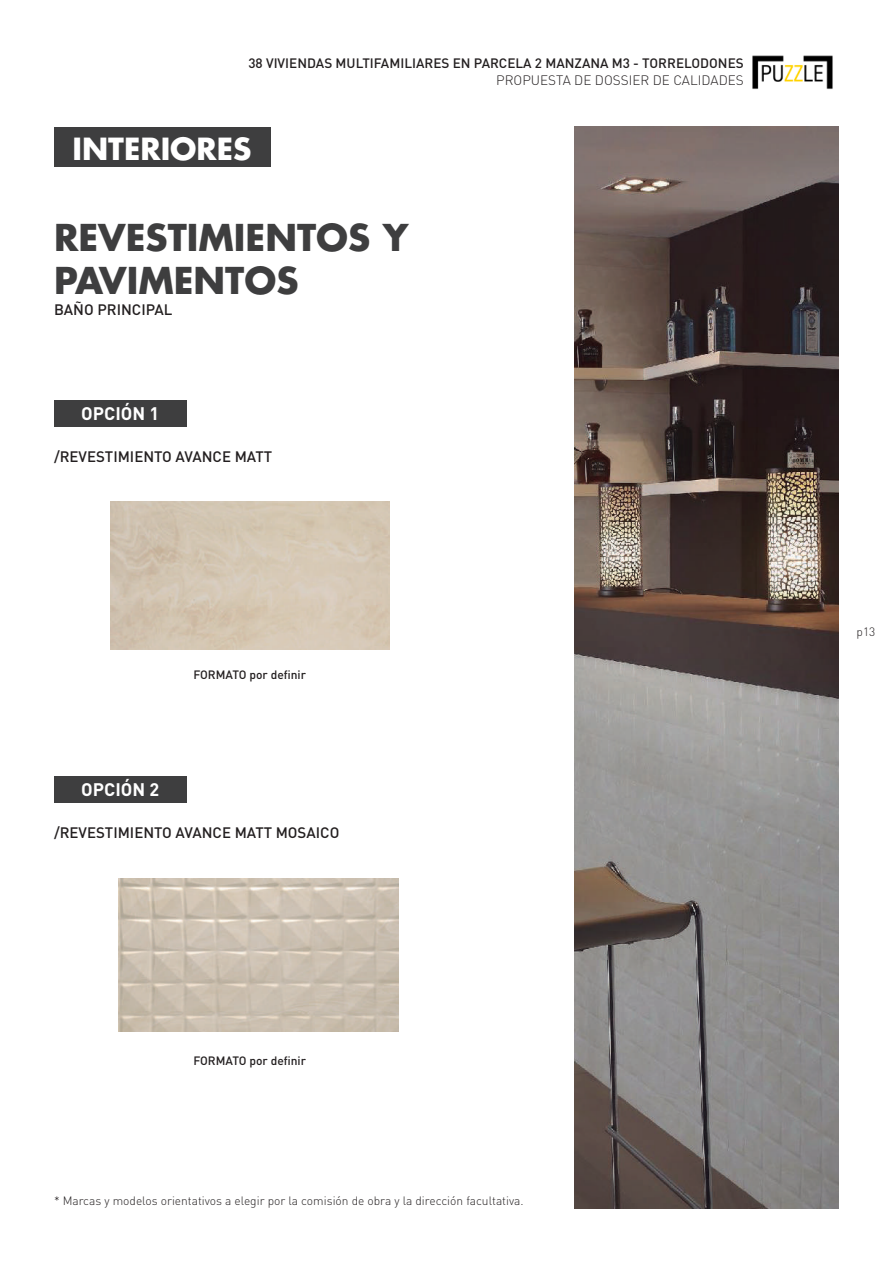
<style>
.page{position:relative;width:893px;height:1263px;background:#fff}
.page>*{position:absolute;margin:0;border:0;box-sizing:border-box;transform-origin:0 0}
.t1{font:700 36px/43.2px "Futura Std";color:#3e3e3f}
.t2{font:700 29.7px "Futura Std";color:#fff}
.t3{font:700 18px "DIN Pro";color:#fff}
.t4{font:500 15px "DIN Pro";color:#231f20}
.t5{font:500 13.5px "DIN Pro";color:#231f20}
.t6{font:300 13.5px "DIN Pro";color:#231f20}
.t7{font:300 12px "DIN Pro";color:#231f20}
.t8{font:500 12px "DIN Pro";color:#231f20}
</style>
<div class="page">
<img style="left:752px;top:55px;width:81px;height:35px">
<div style="left:54px;top:128px;width:216px;height:39px;background:#3e3e3f"></div>
<div style="left:54px;top:400px;width:132px;height:26px;background:#3e3e3f"></div>
<div style="left:54px;top:776px;width:132px;height:27px;background:#3e3e3f"></div>
<img style="left:574px;top:126px;width:265px;height:1083px">
<img style="left:118px;top:879px;width:281px;height:153px">
<p class="t5" style="left:248px;top:54px;width:497px">38 VIVIENDAS MULTIFAMILIARES EN PARCELA 2 MANZANA M3 - TORRELODONES</p>
<p class="t6" style="left:496px;top:71px;width:249px">PROPUESTA DE DOSSIER DE CALIDADES</p>
<h2 class="t2" style="left:73px;top:129px;width:180px">INTERIORES</h2>
<h1 class="t1" style="left:54px;top:215px;width:356px">REVESTIMIENTOS Y<br>PAVIMENTOS</h1>
<p class="t4" style="left:54px;top:300px;width:120px">BAÑO PRINCIPAL</p>
<h3 class="t3" style="left:81px;top:401px;width:79px">OPCIÓN 1</h3>
<p class="t4" style="left:54px;top:446px;width:220px">/REVESTIMIENTO AVANCE MATT</p>
<p class="t8" style="left:193px;top:667px;width:114px">FORMATO por definir</p>
<h3 class="t3" style="left:81px;top:778px;width:79px">OPCIÓN 2</h3>
<p class="t4" style="left:54px;top:822px;width:287px">/REVESTIMIENTO AVANCE MATT MOSAICO</p>
<p class="t8" style="left:193px;top:1052px;width:114px">FORMATO por definir</p>
<p class="t7" style="left:54px;top:1192px;width:471px">* Marcas y modelos orientativos a elegir por la comisión de obra y la dirección facultativa.</p>
<p class="t7" style="left:857px;top:624px;width:20px">p13</p>
</div>
